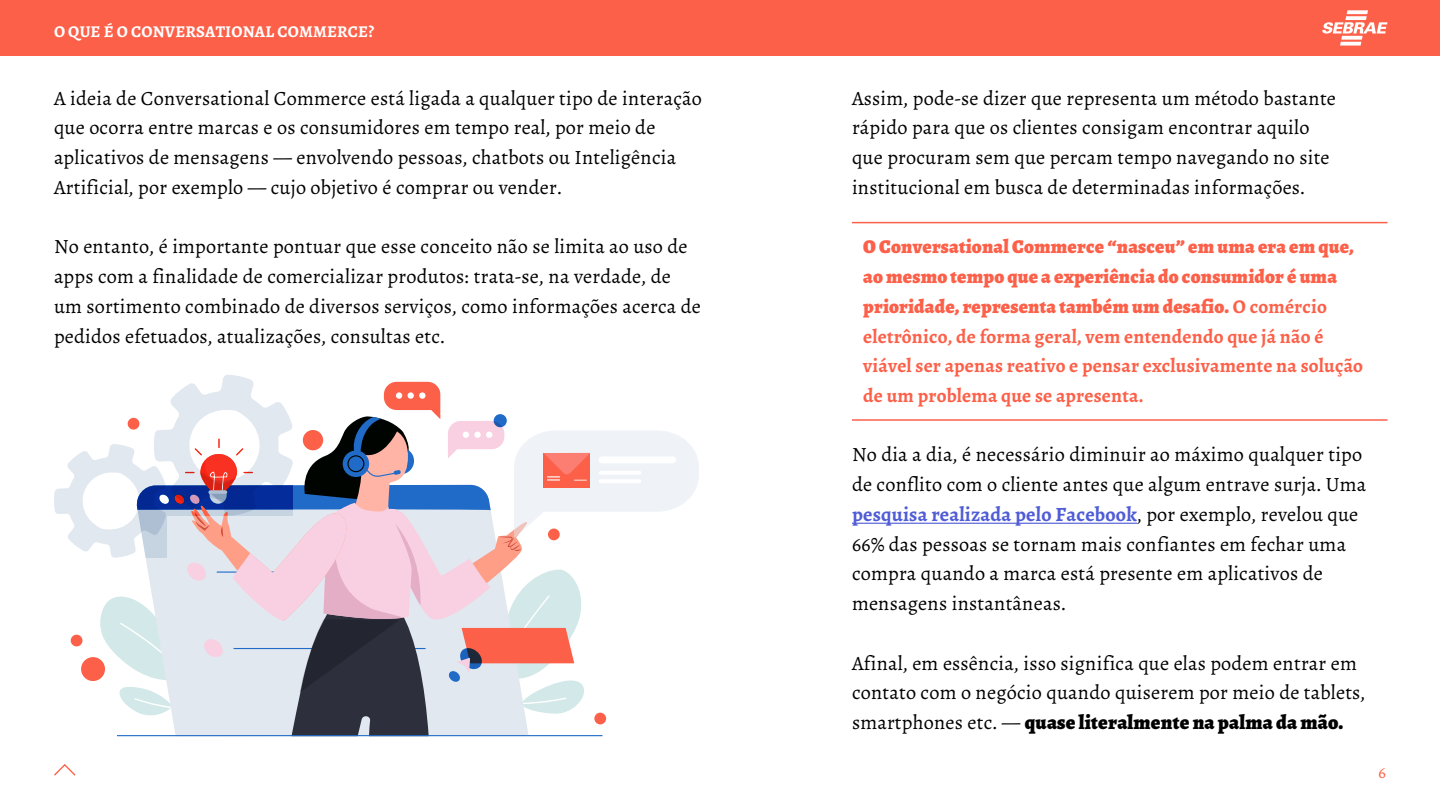
<style>
.page{position:relative;width:1440px;height:810px;background:#fff}
.page>*{position:absolute;margin:0;border:0;box-sizing:border-box;transform-origin:0 0}
.t1{font:20.25px/29.7px "Alegreya";letter-spacing:.01em;color:#000}
.t2{font:700 19.5px/29.7px "Alegreya";letter-spacing:.01em;color:#fc6049}
.t3{font:700 16.5px "Alegreya";letter-spacing:.01em;color:#fff}
.t4{font:16.5px "Alegreya";color:#fc6049}
.s1{font-weight:900}
.s2{font-weight:700;color:#4f5cd6}
</style>
<div class="page">
<div style="left:0;top:0;width:1440px;height:56px;background:#fc6049"></div>
<svg style="left:54px;top:764px;width:22px;height:12px"></svg>
<hr style="left:852px;top:222px;width:536px;height:1px;background:#fc6049">
<hr style="left:852px;top:419px;width:536px;height:2px;background:#fc6049">
<hr style="left:852px;top:523px;width:285px;height:1px;background:#4f5cd6">
<svg style="left:54px;top:375px;width:645px;height:361px"></svg>
<div style="left:81px;top:657px;width:24px;height:24px;background:#fc6049;border-radius:50%"></div>
<div style="left:71px;top:635px;width:11px;height:11px;background:#fc6049;border-radius:50%"></div>
<div style="left:128px;top:418px;width:11px;height:12px;background:#fc6049;border-radius:50%"></div>
<div style="left:594px;top:713px;width:12px;height:11px;background:#fc6049;border-radius:50%"></div>
<div style="left:548px;top:529px;width:12px;height:11px;background:#fc6049;border-radius:50%"></div>
<div style="left:303px;top:430px;width:20px;height:20px;background:#fc6049;border-radius:50%"></div>
<svg style="left:1322px;top:10px;width:66px;height:36px"></svg>
<p class="t3" style="left:54px;top:20px;width:322px">O QUE É O CONVERSATIONAL COMMERCE?</p>
<p class="t1" style="left:54px;top:83px;width:649px">A ideia de Conversational Commerce está ligada a qualquer tipo de interação que ocorra entre marcas e os consumidores em tempo real, por meio de aplicativos de mensagens — envolvendo pessoas, chatbots ou Inteligência Artificial, por exemplo — cujo objetivo é comprar ou vender.</p>
<p class="t1" style="left:54px;top:232px;width:648px">No entanto, é importante pontuar que esse conceito não se limita ao uso de apps com a finalidade de comercializar produtos: trata-se, na verdade, de um sortimento combinado de diversos serviços, como informações acerca de pedidos efetuados, atualizações, consultas etc.</p>
<p class="t1" style="left:852px;top:83px;width:486px">Assim, pode-se dizer que representa um método bastante rápido para que os clientes consigam encontrar aquilo que procuram sem que percam tempo navegando no site institucional em busca de determinadas informações.</p>
<p class="t2" style="left:863px;top:232px;width:501px"><span class="s1">O Conversational Commerce “nasceu” em uma era em que, ao mesmo tempo que a experiência do consumidor é uma prioridade, representa também um desafio.</span> O comércio eletrônico, de forma geral, vem entendendo que já não é viável ser apenas reativo e pensar exclusivamente na solução de um problema que se apresenta.</p>
<p class="t1" style="left:852px;top:440px;width:516px">No dia a dia, é necessário diminuir ao máximo qualquer tipo de conflito com o cliente antes que algum entrave surja. Uma <span class="s2">pesquisa realizada pelo Facebook</span>, por exemplo, revelou que 66% das pessoas se tornam mais confiantes em fechar uma compra quando a marca está presente em aplicativos de mensagens instantâneas.</p>
<p class="t1" style="left:852px;top:648px;width:515px">Afinal, em essência, isso significa que elas podem entrar em contato com o negócio quando quiserem por meio de tablets, smartphones etc. — <span class="s1">quase literalmente na palma da mão.</span></p>
<p class="t4" style="left:1378px;top:763px;width:9px">6</p>
</div>
